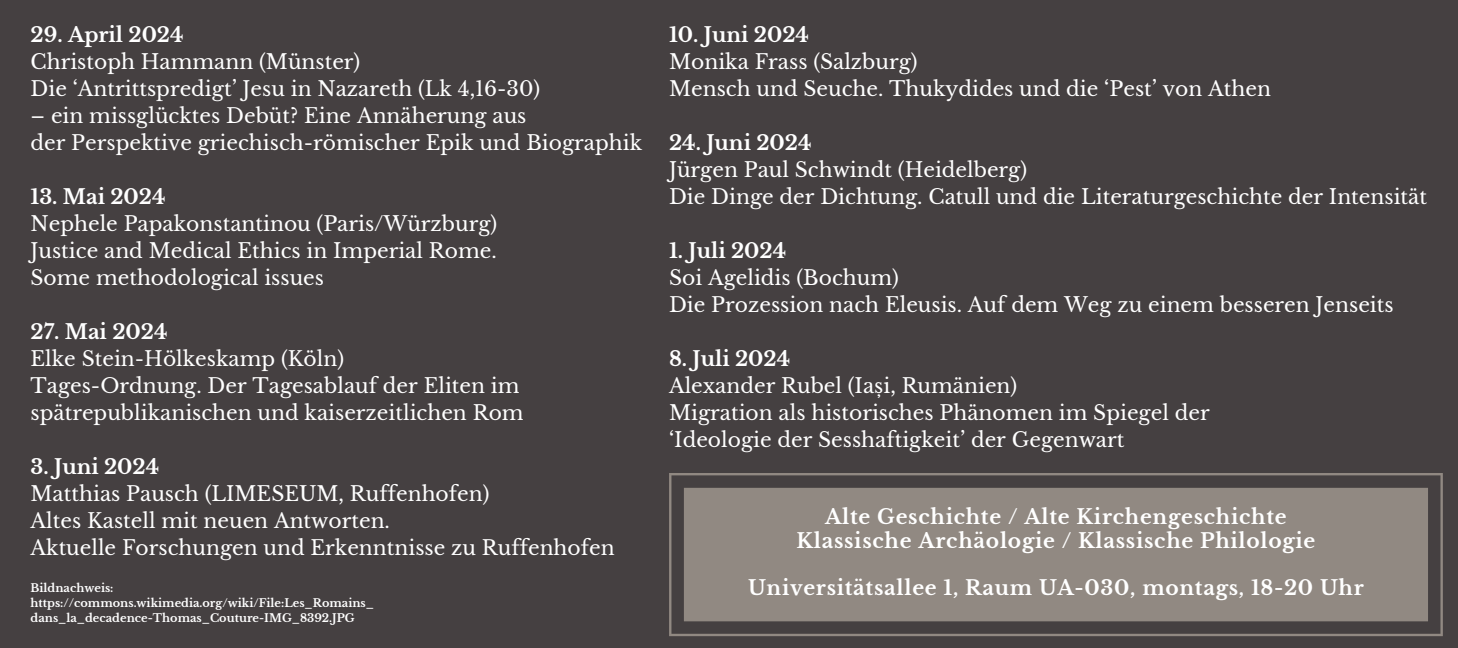
<style>
.page{position:relative;width:1458px;height:648px;background:#454041}
.page>*{position:absolute;margin:0;border:0;box-sizing:border-box;transform-origin:0 0}
.t1{font:20.25px/27px "Libre Baskerville";color:#fff}
.t2{font:700 20.25px/23.6px "Libre Baskerville";letter-spacing:.035em;color:#fff;text-align:center}
.t3{font:700 11.25px "Libre Baskerville";color:#fff}
.s1{font-weight:700}
</style>
<div class="page">
<svg style="left:669px;top:473px;width:774px;height:163px;fill:#918982"></svg>
<h2 class="t1" style="left:31px;top:21px;width:511px"><span class="s1">29. April 2024<br></span>Christoph Hammann (Münster)<br>Die ‘Antrittspredigt’ Jesu in Nazareth (Lk 4,16-30)</h2>
<h2 class="t1" style="left:31px;top:102px;width:497px">– ein missglücktes Debüt? Eine Annäherung aus</h2>
<h2 class="t1" style="left:31px;top:129px;width:613px">der Perspektive griechisch-römischer Epik und Biographik</h2>
<h2 class="t1" style="left:31px;top:183px;width:468px"><span class="s1">13. Mai 2024<br></span>Nephele Papakonstantinou (Paris/Würzburg)<br>Justice and Medical Ethics in Imperial Rome.<br>Some methodological issues</h2>
<h2 class="t1" style="left:31px;top:318px;width:495px"><span class="s1">27. Mai 2024<br></span>Elke Stein-Hölkeskamp (Köln)<br>Tages-Ordnung. Der Tagesablauf der Eliten im spätrepublikanischen und kaiserzeitlichen Rom</h2>
<h2 class="t1" style="left:31px;top:453px;width:586px"><span class="s1">3. Juni 2024<br></span>Matthias Pausch (LIMESEUM, Ruffenhofen)<br>Altes Kastell mit neuen Antworten.<br>Aktuelle Forschungen und Erkenntnisse zu Ruffenhofen</h2>
<p class="t1" style="left:669px;top:21px;width:603px"><span class="s1">10. Juni 2024<br></span>Monika Frass (Salzburg)<br>Mensch und Seuche. Thukydides und die ‘Pest’ von Athen</p>
<p class="t1" style="left:669px;top:129px;width:760px"><span class="s1">24. Juni 2024<br></span>Jürgen Paul Schwindt (Heidelberg)<br>Die Dinge der Dichtung. Catull und die Literaturgeschichte der Intensität</p>
<p class="t1" style="left:669px;top:237px;width:726px"><span class="s1">1. Juli 2024<br></span>Soi Agelidis (Bochum)<br>Die Prozession nach Eleusis. Auf dem Weg zu einem besseren Jenseits</p>
<h2 class="t1" style="left:669px;top:345px;width:542px"><span class="s1">8. Juli 2024<br></span>Alexander Rubel (Iași, Rumänien)<br>Migration als historisches Phänomen im Spiegel der ‘Ideologie der Sesshaftigkeit’ der Gegenwart</h2>
<h2 class="t2" style="left:796px;top:505px;width:521px">Alte Geschichte / Alte Kirchengeschichte<br>Klassische Archäologie / Klassische Philologie</h2>
<h2 class="t3" style="left:31px;top:581px;width:84px">Bildnachweis:</h2>
<h2 class="t2" style="left:748px;top:576px;width:617px">Universitätsallee 1, Raum UA-030, montags, 18-20 Uhr</h2>
<h1 class="t3" style="left:31px;top:596px;width:345px">https://commons.wikimedia.org/wiki/File:Les_Romains_</h1>
<h1 class="t3" style="left:31px;top:611px;width:326px">dans_la_decadence-Thomas_Couture-IMG_8392.JPG</h1>
</div>
